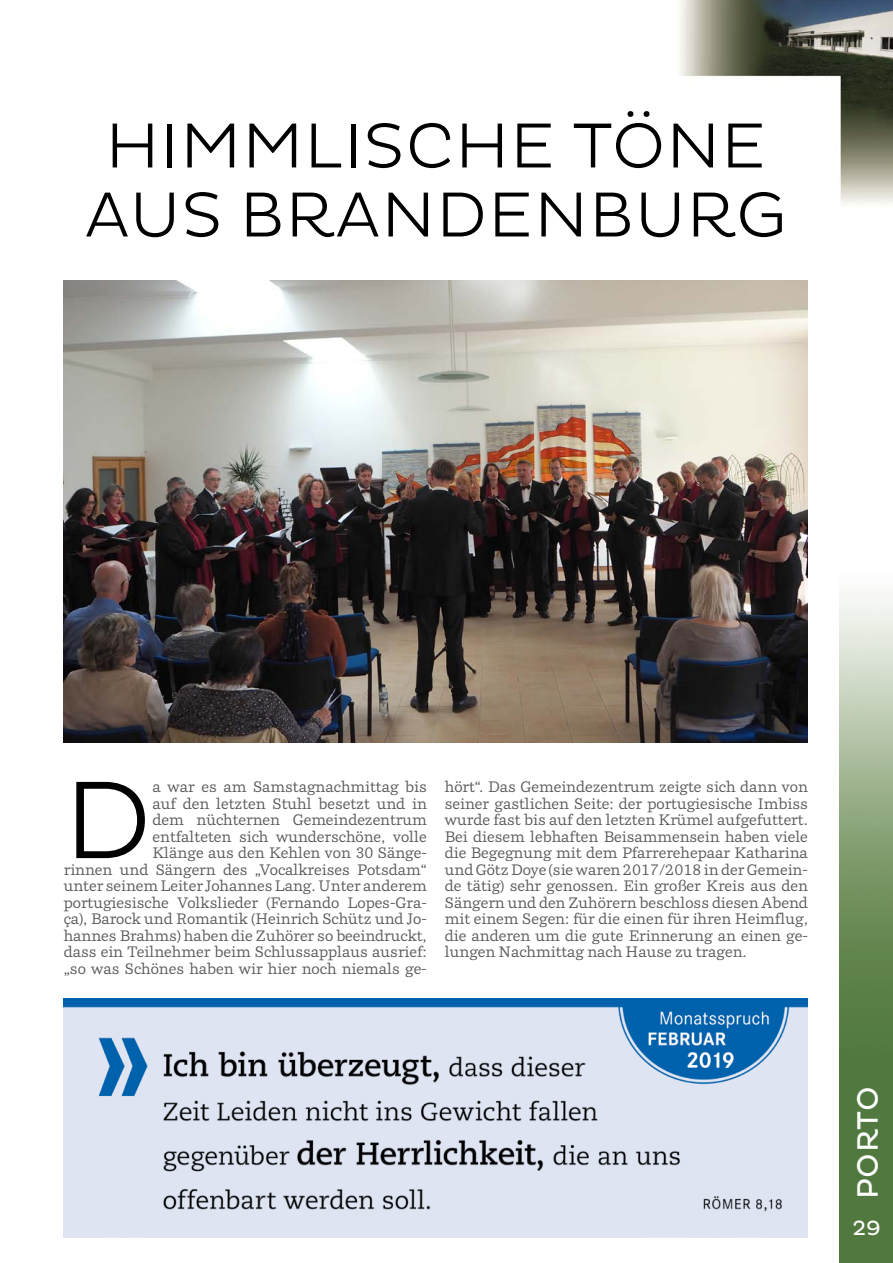
<style>
.page{position:relative;width:893px;height:1263px;background:#fff}
.page>*{position:absolute;margin:0;border:0;box-sizing:border-box;transform-origin:0 0}
.t1{font:300 112.05px "Pluto";color:#000}
.t2{font:300 64.5px/69px "Pluto";letter-spacing:.015em;color:#000;text-align:center}
.t3{font:30px "Pluto";letter-spacing:.005em;color:#fff}
.t4{font:21px "Pluto";color:#fff}
.t5{font:15px/16.5px "Parry";color:#58585a;text-align:right}
</style>
<div class="page">
<img style="left:679px;top:0;width:214px;height:205px">
<img style="left:840px;top:594px;width:53px;height:669px">
<img style="left:64px;top:280px;width:744px;height:462px">
<img style="left:64px;top:998px;width:744px;height:240px">
<h2 class="t2" style="left:85px;top:112px;width:703px">HIMMLISCHE TÖNE<br>AUS BRANDENBURG</h2>
<p class="t5" style="left:64px;top:778px;width:365px">a war es am Samstagnachmittag bis<br>auf den letzten Stuhl besetzt und in<br>dem nüchternen Gemeindezentrum<br>entfalteten sich wunderschöne, volle<br>Klänge aus den Kehlen von 30 Sänge-<br>rinnen und Sängern des „Vocalkreises Potsdam“ unter seinem Leiter Johannes Lang. Unter anderem portugiesische Volkslieder (Fernando Lopes-Gra&shy;ça), Barock und Romantik (Heinrich Schütz und Jo&shy;hannes Brahms) haben die Zuhörer so beeindruckt, dass ein Teilnehmer beim Schlussapplaus ausrief: „so was Schönes haben wir hier noch niemals ge-</p>
<p class="t5" style="left:445px;top:778px;width:365px;text-align:justify">hört“. Das Gemeindezentrum zeigte sich dann von seiner gastlichen Seite: der portugiesische Imbiss wurde fast bis auf den letzten Krümel aufgefuttert.<br>Bei diesem lebhaften Beisammensein haben viele die Begegnung mit dem Pfarrerehepaar Katharina und Götz Doye (sie waren 2017/2018 in der Gemein&shy;de tätig) sehr genossen. Ein großer Kreis aus den Sängern und den Zuhörern beschloss diesen Abend mit einem Segen: für die einen für ihren Heimflug, die anderen um die gute Erinnerung an einen ge&shy;lungen Nachmittag nach Hause zu tragen.</p>
<h1 class="t1" style="left:64px;top:756px;width:90px">D</h1>
<h3 class="t3" style="left:851px;top:1199px;width:114px;rotate:-90deg">PORTO</h3>
<h3 class="t4" style="left:852px;top:1216px;width:30px">29</h3>
</div>
